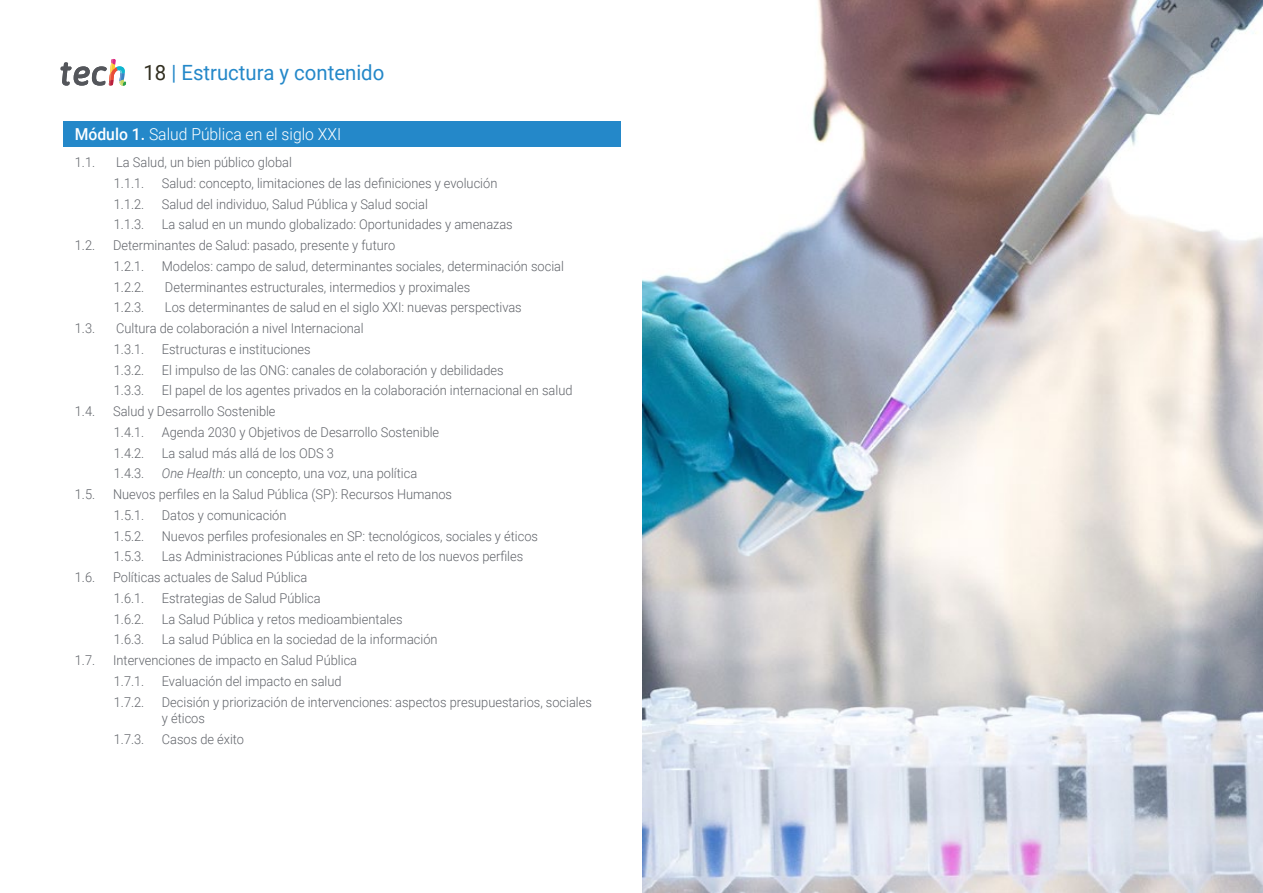
<style>
.page{position:relative;width:1263px;height:893px;background:#fff}
.page>*{position:absolute;margin:0;border:0;box-sizing:border-box;transform-origin:0 0}
.t1{font:21px "Roboto";color:#2488c9}
.t2{font:300 16.5px "Roboto";color:#fff;scale:.95 1}
.t3{font:300 13.5px/20.7px "Roboto";color:#61646a;scale:.95 1}
.s1{color:#312e20}
.s2{font-weight:500}
.s3{font-style:italic}
</style>
<div class="page">
<img style="left:642px;top:0;width:621px;height:893px">
<div style="left:64px;top:121px;width:557px;height:25px;background:#2488c9"></div>
<svg style="left:61px;top:59px;width:65px;height:27px"></svg>
<h1 class="t1" style="left:144px;top:57px;width:242px"><span class="s1">18</span> | Estructura y contenido</h1>
<p class="t2" style="left:75px;top:123px;width:282px"><span class="s2">Módulo 1.</span> Salud Pública en el siglo XXI</p>
<p class="t3" style="left:75px;top:151px;width:23px">1.1.</p>
<p class="t3" style="left:114px;top:151px;width:189px">La Salud, un bien público global<br>1.1.1.</p>
<p class="t3" style="left:162px;top:172px;width:355px">Salud: concepto, limitaciones de las definiciones y evolución</p>
<p class="t3" style="left:114px;top:193px;width:34px">1.1.2.</p>
<p class="t3" style="left:162px;top:193px;width:282px">Salud del individuo, Salud Pública y Salud social</p>
<p class="t3" style="left:114px;top:214px;width:34px">1.1.3.</p>
<p class="t3" style="left:162px;top:214px;width:371px">La salud en un mundo globalizado: Oportunidades y amenazas</p>
<p class="t3" style="left:75px;top:234px;width:23px">1.2.</p>
<p class="t3" style="left:113px;top:234px;width:298px">Determinantes de Salud: pasado, presente y futuro<br>1.2.1.</p>
<p class="t3" style="left:162px;top:255px;width:425px">Modelos: campo de salud, determinantes sociales, determinación social</p>
<p class="t3" style="left:114px;top:276px;width:34px">1.2.2.</p>
<p class="t3" style="left:165px;top:276px;width:323px">Determinantes estructurales, intermedios y proximales</p>
<p class="t3" style="left:114px;top:297px;width:34px">1.2.3.</p>
<p class="t3" style="left:165px;top:297px;width:377px">Los determinantes de salud en el siglo XXI: nuevas perspectivas</p>
<p class="t3" style="left:75px;top:317px;width:23px">1.3.</p>
<p class="t3" style="left:114px;top:317px;width:264px">Cultura de colaboración a nivel Internacional<br>1.3.1.</p>
<p class="t3" style="left:162px;top:338px;width:158px">Estructuras e instituciones</p>
<p class="t3" style="left:114px;top:359px;width:34px">1.3.2.</p>
<p class="t3" style="left:162px;top:359px;width:361px">El impulso de las ONG: canales de colaboración y debilidades</p>
<p class="t3" style="left:114px;top:380px;width:34px">1.3.3.</p>
<p class="t3" style="left:162px;top:380px;width:434px">El papel de los agentes privados en la colaboración internacional en salud</p>
<p class="t3" style="left:75px;top:400px;width:23px">1.4.</p>
<p class="t3" style="left:113px;top:400px;width:173px">Salud y Desarrollo Sostenible<br>1.4.1.</p>
<p class="t3" style="left:162px;top:421px;width:294px">Agenda 2030 y Objetivos de Desarrollo Sostenible</p>
<p class="t3" style="left:114px;top:442px;width:34px">1.4.2.</p>
<p class="t3" style="left:162px;top:442px;width:183px">La salud más allá de los ODS 3</p>
<p class="t3" style="left:114px;top:463px;width:34px">1.4.3.</p>
<p class="t3" style="left:162px;top:463px;width:270px"><span class="s3">One Health:</span> un concepto, una voz, una política</p>
<p class="t3" style="left:75px;top:483px;width:23px">1.5.</p>
<p class="t3" style="left:113px;top:483px;width:358px">Nuevos perfiles en la Salud Pública (SP): Recursos Humanos<br>1.5.1.</p>
<p class="t3" style="left:162px;top:504px;width:133px">Datos y comunicación</p>
<p class="t3" style="left:114px;top:525px;width:34px">1.5.2.</p>
<p class="t3" style="left:162px;top:525px;width:397px">Nuevos perfiles profesionales en SP: tecnológicos, sociales y éticos</p>
<p class="t3" style="left:114px;top:546px;width:34px">1.5.3.</p>
<p class="t3" style="left:162px;top:546px;width:382px">Las Administraciones Públicas ante el reto de los nuevos perfiles</p>
<p class="t3" style="left:75px;top:566px;width:23px">1.6.</p>
<p class="t3" style="left:113px;top:566px;width:206px">Políticas actuales de Salud Pública<br>1.6.1.</p>
<p class="t3" style="left:162px;top:587px;width:169px">Estrategias de Salud Pública</p>
<p class="t3" style="left:114px;top:608px;width:34px">1.6.2.</p>
<p class="t3" style="left:162px;top:608px;width:255px">La Salud Pública y retos medioambientales</p>
<p class="t3" style="left:114px;top:629px;width:34px">1.6.3.</p>
<p class="t3" style="left:162px;top:629px;width:292px">La salud Pública en la sociedad de la información</p>
<p class="t3" style="left:75px;top:649px;width:23px">1.7.</p>
<p class="t3" style="left:113px;top:649px;width:258px">Intervenciones de impacto en Salud Pública<br>1.7.1.</p>
<p class="t3" style="left:162px;top:670px;width:191px">Evaluación del impacto en salud</p>
<p class="t3" style="left:114px;top:691px;width:34px">1.7.2.</p>
<p class="t3" style="left:162px;top:693px;width:454px;line-height:16.5px">Decisión y priorización de intervenciones: aspectos presupuestarios, sociales y éticos</p>
<p class="t3" style="left:114px;top:728px;width:34px">1.7.3.</p>
<p class="t3" style="left:162px;top:728px;width:88px">Casos de éxito</p>
</div>
